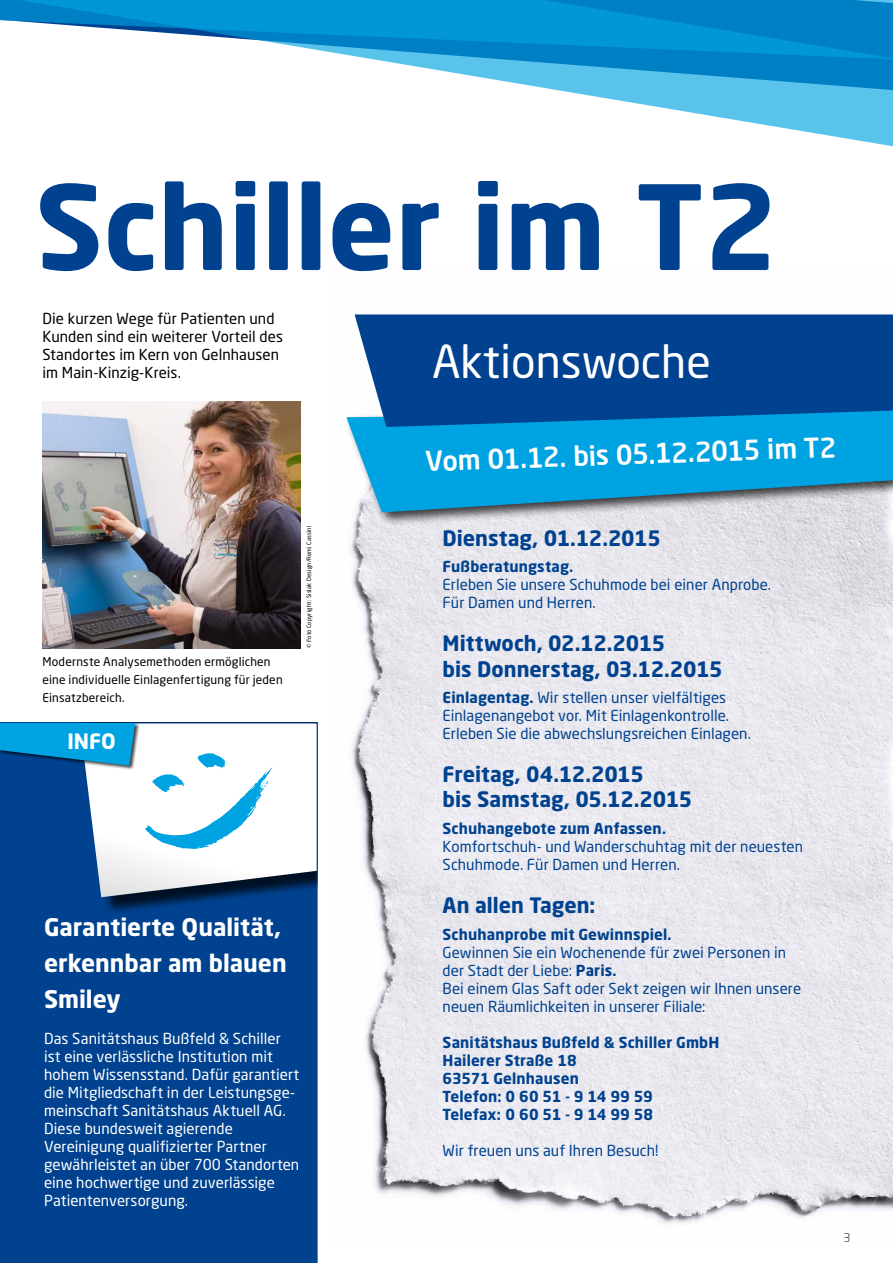
<style>
.page{position:relative;width:893px;height:1263px;background:#fff}
.page>*{position:absolute;margin:0;border:0;box-sizing:border-box;transform-origin:0 0}
.t1{font:700 115.5px "Neo Sans Std";color:#00428f}
.t2{font:45px "Neo Sans Std";color:#fff}
.t3{font:500 27px "Neo Sans Std";color:#fff}
.t4{font:700 24px/36px "Neo Sans Std";color:#fff}
.t5{font:700 21px/25.2px "Neo Sans Std";letter-spacing:-.005em;color:#00428f}
.t6{font:700 21px "Neo Sans Std";color:#fff}
.t7{font:15px/18px "Neo Sans Std";letter-spacing:.005em;color:#00428f}
.t8{font:15px/18px "Neo Sans Std";letter-spacing:.005em;color:#fff}
.t9{font:700 15px/18px "Neo Sans Std";letter-spacing:.005em;color:#00428f}
.t10{font:15px/18px "Neo Sans Std";color:#000}
.t11{font:12px/18px "Neo Sans Std";letter-spacing:.01em;color:#000}
.t12{font:300 12px "Neo Sans Std";color:#000}
.t13{font:6px "Neo Sans Std";letter-spacing:.02em;color:#000}
.s1{font-weight:700}
</style>
<div class="page">
<div style="left:0;top:897px;width:317px;height:366px;background:#00428f"></div>
<img style="left:351px;top:314px;width:542px;height:910px">
<svg style="left:0;top:0;width:893px;height:147px"></svg>
<svg style="left:0;top:723px;width:317px;height:174px"></svg>
<div style="left:344px;top:405px;width:549px;height:121px;background:#000;opacity:.75"></div>
<svg style="left:346px;top:410px;width:547px;height:102px;background:#25a6d8"></svg>
<svg style="left:355px;top:314px;width:538px;height:113px;background:#074e98"></svg>
<img style="left:43px;top:402px;width:257px;height:246px">
<h1 class="t1" style="left:35px;top:153px;width:744px">Schiller im T2</h1>
<p class="t10" style="left:43px;top:309px;width:242px">Die kurzen Wege für Patienten und<br>Kunden sind ein weiterer Vorteil des<br>Standortes im Kern von Gelnhausen im Main-Kinzig-Kreis.</p>
<h2 class="t2" style="left:432px;top:334px;width:280px">Aktionswoche</h2>
<p class="t11" style="left:43px;top:652px;width:242px">Modernste Analysemethoden ermöglichen eine individuelle Einlagenfertigung für jeden<br>Einsatzbereich.</p>
<h3 class="t6" style="left:67px;top:728px;width:50px">INFO</h3>
<p class="t13" style="left:305px;top:648px;width:124px;rotate:-90deg">© Foto Copyright: Sislak Design/Remi Cassini</p>
<h3 class="t4" style="left:44px;top:908px;width:244px">Garantierte Qualität, erkennbar am blauen<br>Smiley</h3>
<p class="t8" style="left:44px;top:1029px;width:257px">Das Sanitätshaus Bußfeld &amp; Schiller ist eine verlässliche Institution mit hohem Wissensstand. Dafür garantiert die Mitgliedschaft in der Leistungsge&shy;meinschaft Sanitätshaus Aktuell AG.<br>Diese bundesweit agierende Vereinigung qualifizierter Partner gewährleistet an über 700 Standorten eine hochwertige und zuverlässige Patientenversorgung.</p>
<h3 class="t3" style="left:425px;top:444px;width:413px;rotate:-2deg">Vom 01.12. bis 05.12.2015 im T2</h3>
<h3 class="t5" style="left:443px;top:525px;width:220px">Dienstag, 01.12.2015</h3>
<p class="t9" style="left:443px;top:557px;width:132px">Fußberatungstag.</p>
<p class="t7" style="left:443px;top:575px;width:330px">Erleben Sie unsere Schuhmode bei einer Anprobe.<br>Für Damen und Herren.</p>
<h3 class="t5" style="left:443px;top:630px;width:282px">Mittwoch, 02.12.2015<br>bis Donnerstag, 03.12.2015</h3>
<p class="t7" style="left:443px;top:688px;width:310px"><span class="s1">Einlagentag.</span> Wir stellen unser vielfältiges<br>Einlagenangebot vor. Mit Einlagenkontrolle.<br>Erleben Sie die abwechslungsreichen Einlagen.</p>
<h3 class="t5" style="left:443px;top:761px;width:251px">Freitag, 04.12.2015<br>bis Samstag, 05.12.2015</h3>
<p class="t9" style="left:443px;top:819px;width:225px">Schuhangebote zum Anfassen.</p>
<p class="t7" style="left:443px;top:837px;width:362px">Komfortschuh- und Wanderschuhtag mit der neuesten<br>Schuhmode. Für Damen und Herren.</p>
<h3 class="t5" style="left:443px;top:892px;width:154px">An allen Tagen:</h3>
<p class="t9" style="left:443px;top:925px;width:231px">Schuhanprobe mit Gewinnspiel.</p>
<p class="t7" style="left:443px;top:943px;width:360px">Gewinnen Sie ein Wochenende für zwei Personen in der Stadt der Liebe: <span class="s1">Paris.<br></span>Bei einem Glas Saft oder Sekt zeigen wir Ihnen unsere neuen Räumlichkeiten in unserer Filiale:</p>
<p class="t9" style="left:443px;top:1033px;width:278px">Sanitätshaus Bußfeld &amp; Schiller GmbH<br>Hailerer Straße 18<br>63571 Gelnhausen<br>Telefon: 0 60 51 - 9 14 99 59<br>Telefax: 0 60 51 - 9 14 99 58</p>
<p class="t7" style="left:443px;top:1141px;width:217px">Wir freuen uns auf Ihren Besuch!</p>
<p class="t12" style="left:843px;top:1230px;width:8px">3</p>
</div>
